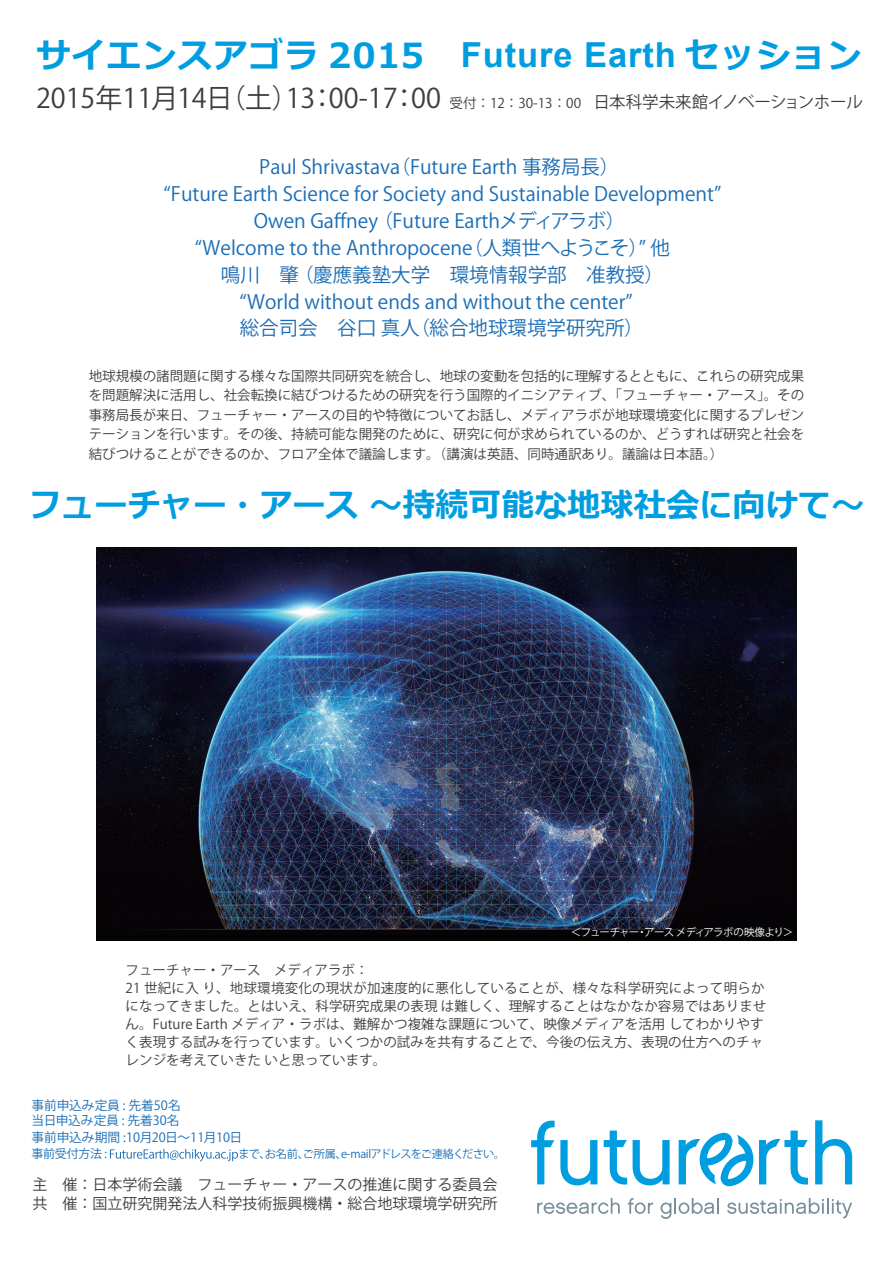
<style>
.page{position:relative;width:893px;height:1263px;background:#fff}
.page>*{position:absolute;margin:0;border:0;box-sizing:border-box;transform-origin:0 0}
.t1{font:700 34.5px "Meiryo";letter-spacing:.025em;color:#009ee1}
.t2{font:700 33px "Meiryo";color:#009ee1}
.t3{font:27px "Koz Go Pr 6 N";color:#3e3e3f}
.t4{font:19.5px "Koz Go Pr 6 N";color:#1a6db5}
.t5{font:16.5px "Koz Go Pr 6 N";letter-spacing:-.015em;color:#3e3e3f}
.t6{font:15px/19.4px "Koz Go Pr 6 N";color:#3e3e3f}
.t7{font:13.5px/18px "Koz Go Pr 6 N";letter-spacing:.005em;color:#3e3e3f;text-align:justify}
.t8{font:12.75px/15px "Koz Go Pr 6 N";color:#1a6db5}
.t9{font:12px "Koz Go Pr 6 N";letter-spacing:-.02em;color:#1a6db5}
.t10{font:11.25px "Koz Go Pr 6 N";letter-spacing:-.055em;color:#1a6db5}
.t11{font:10.5px "Koz Go Pr 6 N";letter-spacing:-.08em;color:#fff}
.s1{font-family:"Arial"}
</style>
<div class="page">
<svg style="left:537px;top:1198px;width:83px;height:16px"></svg>
<svg style="left:628px;top:1198px;width:25px;height:16px"></svg>
<svg style="left:661px;top:1198px;width:58px;height:21px"></svg>
<svg style="left:727px;top:1198px;width:125px;height:20px"></svg>
<svg style="left:633px;top:1140px;width:37px;height:45px"></svg>
<svg style="left:815px;top:1120px;width:37px;height:64px"></svg>
<svg style="left:679px;top:1133px;width:74px;height:53px"></svg>
<svg style="left:604px;top:1130px;width:23px;height:55px"></svg>
<svg style="left:759px;top:1130px;width:49px;height:55px"></svg>
<svg style="left:531px;top:1120px;width:66px;height:65px"></svg>
<img style="left:97px;top:547px;width:699px;height:394px">
<svg style="left:110px;top:1149px;width:128px;height:12px"></svg>
<h1 class="t1" style="left:36px;top:31px;width:827px">サイエンスアゴラ 2015　<span class="s1">Future Earth</span> セッション</h1>
<h3 class="t3" style="left:36px;top:83px;width:406px">2015年11月14日（土）13：00-17：00</h3>
<p class="t5" style="left:593px;top:93px;width:271px">日本科学未来館イノベーションホール</p>
<p class="t7" style="left:449px;top:94px;width:133px">受付：12：30-13：00</p>
<h3 class="t4" style="left:259px;top:156px;width:361px">Paul Shrivastava（Future Earth 事務局長）</h3>
<h3 class="t4" style="left:254px;top:210px;width:373px">Owen Gaffney （Future Earthメディアラボ）</h3>
<h3 class="t4" style="left:221px;top:264px;width:444px">鳴川　肇 （慶應義塾大学　環境情報学部　准教授）</h3>
<h3 class="t4" style="left:164px;top:183px;width:559px">“Future Earth Science for Society and Sustainable Development”</h3>
<h3 class="t4" style="left:195px;top:237px;width:477px">“Welcome to the Anthropocene（人類世へようこそ）” 他</h3>
<h3 class="t4" style="left:239px;top:291px;width:395px">“World without ends and without the center”</h3>
<h3 class="t4" style="left:240px;top:317px;width:405px">総合司会　谷口 真人（総合地球環境学研究所）</h3>
<p class="t7" style="left:89px;top:366px;width:717px;line-height:19.5px">地球規模の諸問題に関する様々な国際共同研究を統合し、地球の変動を包括的に理解するとともに、これらの研究成果を問題解決に活用し、社会転換に結びつけるための研究を行う国際的イニシアティブ、「フューチャー・アース」。その事務局長が来日、フューチャー・アースの目的や特徴についてお話し、メディアラボが地球環境変化に関するプレゼンテーションを行います。その後、持続可能な開発のために、研究に何が求められているのか、どうすれば研究と社会を結びつけることができるのか、フロア全体で議論します。（講演は英語、同時通訳あり。議論は日本語。）</p>
<h2 class="t2" style="left:28px;top:482px;width:837px">フューチャー・アース ～持続可能な地球社会に向けて～</h2>
<p class="t11" style="left:571px;top:927px;width:224px">＜フューチャー・アース メディアラボの映像より＞</p>
<p class="t7" style="left:126px;top:961px;width:642px;text-align:left">フューチャー・アース　メディアラボ：<br>21 世紀に入 り、地球環境変化の現状が加速度的に悪化していることが、様々な科学研究によって明らかになってきました。とはいえ、科学研究成果の表現 は難しく、理解することはなかなか容易ではありません。Future Earth メディア・ラボは、難解かつ複雑な課題について、映像メディアを活用 してわかりやすく表現する試みを行っています。いくつかの試みを共有することで、今後の伝え方、表現の仕方へのチャレンジを考えていきた いと思っています。</p>
<p class="t8" style="left:32px;top:1098px;width:151px">事前申込み定員 : 先着50名当日申込み定員 : 先着30名</p>
<p class="t8" style="left:32px;top:1130px;width:212px">事前申込み期間 :10月20日～11月10日</p>
<p class="t9" style="left:32px;top:1147px;width:77px">事前受付方法 :</p>
<p class="t10" style="left:239px;top:1148px;width:268px">まで、お名前、ご所属、e-mailアドレスをご連絡ください。</p>
<p class="t6" style="left:32px;top:1175px;width:467px">主　催：日本学術会議　フューチャー・アースの推進に関する委員会共　催：国立研究開発法人科学技術振興機構・総合地球環境学研究所</p>
</div>
